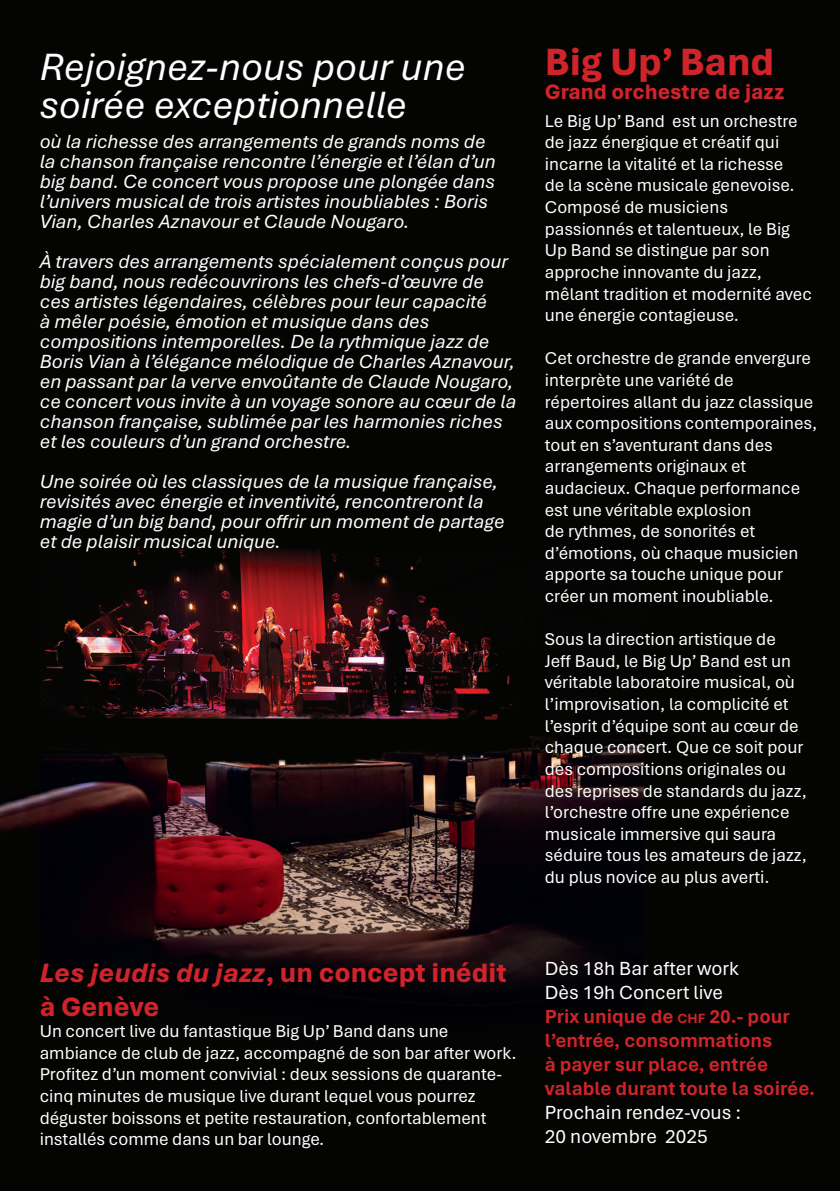
<style>
.page{position:relative;width:840px;height:1191px;background:#fff}
.page>*{position:absolute;margin:0;border:0;box-sizing:border-box;transform-origin:0 0}
.t1{font:italic 40px/38px "Aptos";color:#fff}
.t2{font:800 40px "Aptos";color:#d1232a}
.t3{font:800 28px/33.6px "Aptos";color:#d1232a}
.t4{font:800 22px "Aptos";color:#d1232a}
.t5{font:italic 20px/20px "Aptos";color:#fff}
.t6{font:700 20px/24px "Aptos";color:#d1232a}
.t7{font:20px/24px "Aptos";color:#fff}
.t8{font:18px/21.6px "Aptos";color:#fff}
.s1{font-style:italic}
.s2{font-weight:400;color:#fff}
.s3{font-size:14px}
</style>
<div class="page">
<img style="left:0;top:0;width:839px;height:1191px">
<h1 class="t1" style="left:40px;top:46px;width:427px">Rejoignez-nous pour une soirée exceptionnelle</h1>
<p class="t5" style="left:40px;top:131px;width:457px">où la richesse des arrangements de grands noms de la chanson française rencontre l’énergie et l’élan d’un big band. Ce concert vous propose une plongée dans l’univers musical de trois artistes inoubliables : Boris Vian, Charles Aznavour et Claude Nougaro.</p>
<p class="t5" style="left:40px;top:251px;width:478px">À travers des arrangements spécialement conçus pour big band, nous redécouvrirons les chefs-d’œuvre de ces artistes légendaires, célèbres pour leur capacité<br>à mêler poésie, émotion et musique dans des compositions intemporelles. De la rythmique jazz de Boris Vian à l’élégance mélodique de Charles Aznavour, en passant par la verve envoûtante de Claude Nougaro, ce concert vous invite à un voyage sonore au cœur de la chanson française, sublimée par les harmonies riches et les couleurs d’un grand orchestre.</p>
<p class="t5" style="left:40px;top:471px;width:466px">Une soirée où les classiques de la musique française, revisités avec énergie et inventivité, rencontreront la magie d’un big band, pour offrir un moment de partage et de plaisir musical unique.</p>
<h1 class="t2" style="left:544px;top:35px;width:231px">Big Up’ Band</h1>
<p class="t4" style="left:544px;top:77px;width:241px">Grand orchestre de jazz</p>
<p class="t8" style="left:544px;top:109px;width:268px">Le Big Up’ Band est un orchestre de jazz énergique et créatif qui incarne la vitalité et la richesse<br>de la scène musicale genevoise.<br>Composé de musiciens passionnés et talentueux, le Big<br>Up Band se distingue par son approche innovante du jazz, mêlant tradition et modernité avec une énergie contagieuse.</p>
<p class="t8" style="left:544px;top:347px;width:274px">Cet orchestre de grande envergure interprète une variété de répertoires allant du jazz classique aux compositions contemporaines, tout en s’aventurant dans des arrangements originaux et audacieux. Chaque performance est une véritable explosion<br>de rythmes, de sonorités et d’émotions, où chaque musicien apporte sa touche unique pour créer un moment inoubliable.</p>
<p class="t8" style="left:544px;top:628px;width:263px">Sous la direction artistique de<br>Jeff Baud, le Big Up’ Band est un véritable laboratoire musical, où l’improvisation, la complicité et l’esprit d’équipe sont au cœur de chaque concert. Que ce soit pour des compositions originales ou des reprises de standards du jazz, l’orchestre offre une expérience musicale immersive qui saura séduire tous les amateurs de jazz, du plus novice au plus averti.</p>
<h2 class="t3" style="left:40px;top:954px;width:468px"><span class="s1">Les jeudis du jazz</span>, un concept inédit à Genève</h2>
<p class="t8" style="left:40px;top:1019px;width:478px">Un concert live du fantastique Big Up’ Band dans une ambiance de club de jazz, accompagné de son bar after work.<br>Profitez d’un moment convivial : deux sessions de quarante&shy;cinq minutes de musique live durant lequel vous pourrez déguster boissons et petite restauration, confortablement installés comme dans un bar lounge.</p>
<p class="t6" style="left:544px;top:955px;width:272px"><span class="s2">Dès 18h Bar after work<br>Dès 19h Concert live<br></span>Prix unique de <span class="s3">chf</span> 20.- pour l’entrée, consommations<br>à payer sur place, entrée valable durant toute la soirée.</p>
<p class="t7" style="left:544px;top:1099px;width:198px">Prochain rendez-vous :<br>20 novembre 2025</p>
</div>
